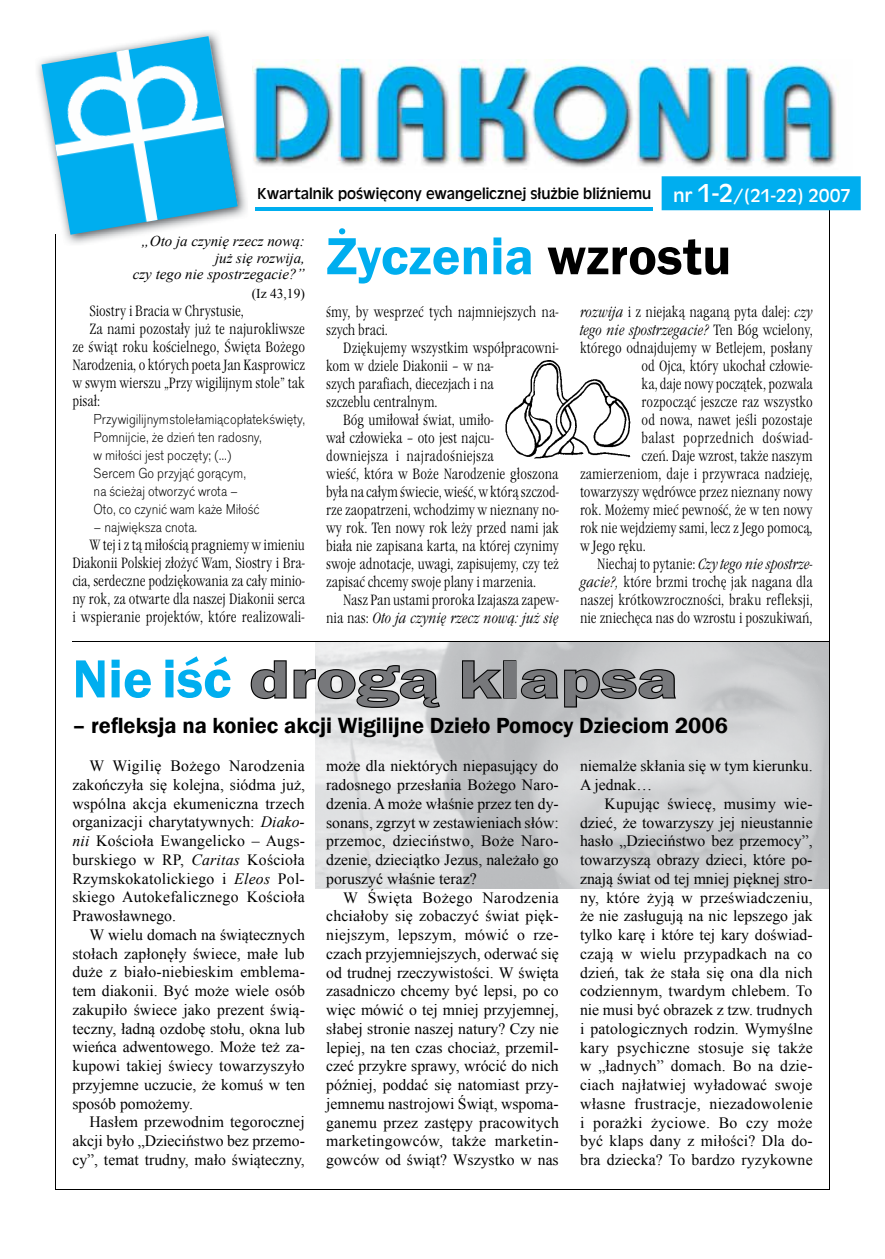
<style>
.page{position:relative;width:885px;height:1259px;background:#fff}
.page>*{position:absolute;margin:0;border:0;box-sizing:border-box;transform-origin:0 0}
.t1{font:600 54px "Franklin Gothic";color:#77787b;scale:1.4 1}
.t2{font:600 54px "Franklin Gothic";color:#00aeef}
.t3{font:600 22.5px "Franklin Gothic";color:#000}
.t4{font:19.5px "Antique Oli TEE";color:#fff}
.t5{font:16.5px "Antique Oli TEE";color:#000}
.t6{font:15.75px/18.8px "Times New Roman";color:#000;text-align:justify}
.t7{font:15.45px/18px "Garamond Itc TEE Ligh Cond";color:#000;text-align:justify}
.t8{font:15.45px "Garamond Itc TEE Ligh Cond Ital";color:#000}
.t9{font:15.45px "Garamond Itc TEE Ligh Cond";letter-spacing:.02em;color:#000}
.t10{font:15.45px "Garamond Itc TEE Ligh Cond";letter-spacing:.025em;color:#000}
.t11{font:15px/18px "Accius TEE Ligh";color:#000;scale:.95 1}
.t12{font:italic 15px/16.5px "Times New Roman";color:#000;text-align:right}
.t13{font:13.5px "Times New Roman";color:#000}
.s1{font-size:27px}
.s2{color:#000}
.s3{font-family:"Garamond Itc TEE Ligh Cond Ital"}
.s4{font-family:"Garamond Itc TEE Ligh Cond"}
.s5{font-size:55.5px;color:#00aeef}
.s6{font-style:italic}
</style>
<div class="page">
<img style="left:315px;top:642px;width:514px;height:246px">
<hr style="left:55px;top:235px;width:1px;height:954px;background:#000">
<hr style="left:829px;top:198px;width:1px;height:991px;background:#000">
<div style="left:661px;top:176px;width:199px;height:34px;background:#00aeef"></div>
<img style="left:37px;top:32px;width:210px;height:185px">
<svg style="left:65px;top:235px;width:65px;height:9px"></svg>
<img style="left:41px;top:36px;width:197px;height:199px">
<hr style="left:255px;top:207px;width:398px;height:3px;background:#00aeef">
<hr style="left:55px;top:1188px;width:774px;height:1px;background:#000">
<img style="left:253px;top:60px;width:586px;height:108px">
<hr style="left:72px;top:641px;width:757px;height:1px;background:#000">
<svg style="left:250px;top:659px;width:196px;height:50px"></svg>
<svg style="left:461px;top:659px;width:43px;height:40px;background:#8e8f91"></svg>
<div style="left:503px;top:660px;width:13px;height:38px;border:2px solid #000"></div>
<svg style="left:519px;top:668px;width:158px;height:40px;background:#929394"></svg>
<img style="left:505px;top:360px;width:126px;height:99px">
<p class="t4" style="left:673px;top:184px;width:179px">nr <span class="s1">1-2</span>/(21-22) 2007</p>
<p class="t5" style="left:257px;top:185px;width:395px">Kwartalnik poświęcony ewangelicznej służbie bliźniemu</p>
<h1 class="t2" style="left:326px;top:223px;width:406px">Życzenia <span class="s2">wzrostu</span></h1>
<p class="t12" style="left:133px;top:233px;width:174px">„Oto ja czynię rzecz nową: już się rozwija,<br>czy tego nie spostrzegacie?”</p>
<p class="t13" style="left:252px;top:285px;width:55px">(Iz 43,19)</p>
<p class="t7" style="left:89px;top:302px;width:156px">Siostry i Bracia w Chrystusie,</p>
<p class="t7" style="left:89px;top:320px;width:217px">Za nami pozostały już te najurokliwsze</p>
<p class="t7" style="left:72px;top:338px;width:234px">ze świąt roku kościelnego, Święta Bożego</p>
<p class="t7" style="left:72px;top:356px;width:234px">Narodzenia, o których poeta Jan Kasprowicz</p>
<p class="t7" style="left:72px;top:374px;width:234px">w swym wierszu „Przy wigilijnym stole” tak</p>
<p class="t7" style="left:72px;top:392px;width:29px">pisał:</p>
<p class="t11" style="left:94px;top:410px;width:224px">Przy wigilijnym stole łamiąc opłatek święty,<br>Pomnijcie, że dzień ten radosny,<br>w miłości jest poczęty; (…)<br>Sercem Go przyjąć gorącym,<br>na ścieżaj otworzyć wrota –<br>Oto, co czynić wam każe Miłość</p>
<p class="t11" style="left:94px;top:518px;width:111px">– największa cnota.</p>
<p class="t7" style="left:72px;top:536px;width:234px;text-indent:17px">W tej i z tą miłością pragniemy w imieniu Diakonii Polskiej złożyć Wam, Siostry i Bra&shy;cia, serdeczne podziękowania za cały minio&shy;ny rok, za otwarte dla naszej Diakonii serca i wspieranie projektów, które realizowali-</p>
<p class="t7" style="left:580px;top:303px;width:234px"><span class="s3">rozwija</span> i z niejaką naganą pyta dalej: <span class="s3">czy</span></p>
<p class="t8" style="left:580px;top:321px;width:234px">tego nie spostrzegacie? <span class="s4">Ten Bóg wcielony,</span></p>
<p class="t7" style="left:580px;top:339px;width:234px">którego odnajdujemy w Betlejem, posłany</p>
<p class="t7" style="left:641px;top:357px;width:172px">od Ojca, który ukochał człowie-</p>
<p class="t7" style="left:641px;top:375px;width:172px">ka, daje nowy początek, pozwala</p>
<p class="t7" style="left:641px;top:393px;width:172px">rozpocząć jeszcze raz wszystko</p>
<p class="t7" style="left:641px;top:411px;width:172px">od nowa, nawet jeśli pozostaje</p>
<p class="t10" style="left:641px;top:429px;width:172px">balast poprzednich doświad-</p>
<p class="t7" style="left:641px;top:447px;width:172px">czeń. Daje wzrost, także naszym</p>
<p class="t7" style="left:580px;top:465px;width:234px">zamierzeniom, daje i przywraca nadzieję,</p>
<p class="t7" style="left:580px;top:483px;width:234px">towarzyszy wędrówce przez nieznany nowy</p>
<p class="t7" style="left:580px;top:501px;width:234px">rok. Możemy mieć pewność, że w ten nowy</p>
<p class="t7" style="left:580px;top:519px;width:234px">rok nie wejdziemy sami, lecz z Jego pomocą,</p>
<p class="t7" style="left:580px;top:537px;width:67px">w Jego ręku.</p>
<p class="t8" style="left:597px;top:555px;width:217px"><span class="s4">Niechaj to pytanie:</span> Czy tego nie spostrze-</p>
<p class="t7" style="left:580px;top:573px;width:234px"><span class="s3">gacie?,</span> które brzmi trochę jak nagana dla naszej krótkowzroczności, braku refleksji, nie zniechęca nas do wzrostu i poszukiwań,</p>
<p class="t7" style="left:326px;top:303px;width:234px">śmy, by wesprzeć tych najmniejszych na&shy;szych braci.</p>
<p class="t7" style="left:343px;top:339px;width:217px">Dziękujemy wszystkim współpracowni-</p>
<p class="t7" style="left:326px;top:357px;width:169px">kom w dziele Diakonii – w na-</p>
<p class="t7" style="left:326px;top:375px;width:169px">szych parafiach, diecezjach i na</p>
<p class="t7" style="left:326px;top:393px;width:113px">szczeblu centralnym.</p>
<p class="t7" style="left:343px;top:411px;width:152px">Bóg umiłował świat, umiło-</p>
<p class="t7" style="left:326px;top:429px;width:169px">wał człowieka – oto jest najcu-</p>
<p class="t9" style="left:326px;top:447px;width:169px">downiejsza i najradośniejsza</p>
<p class="t7" style="left:326px;top:465px;width:234px">wieść, która w Boże Narodzenie głoszona</p>
<p class="t7" style="left:326px;top:483px;width:234px">była na całym świecie, wieść, w którą szczod-</p>
<p class="t7" style="left:326px;top:501px;width:234px">rze zaopatrzeni, wchodzimy w nieznany no-</p>
<p class="t7" style="left:326px;top:519px;width:234px">wy rok. Ten nowy rok leży przed nami jak</p>
<p class="t7" style="left:326px;top:537px;width:234px">biała nie zapisana karta, na której czynimy</p>
<p class="t7" style="left:326px;top:555px;width:234px">swoje adnotacje, uwagi, zapisujemy, czy też</p>
<p class="t7" style="left:326px;top:573px;width:211px">zapisać chcemy swoje plany i marzenia.</p>
<p class="t7" style="left:343px;top:591px;width:217px">Nasz Pan ustami proroka Izajasza zapew-</p>
<p class="t8" style="left:326px;top:609px;width:234px"><span class="s4">nia nas:</span> Oto ja czynię rzecz nową: już się</p>
<h1 class="t1" style="left:72px;top:646px;width:434px"><span class="s5">Nie iść</span> drogą klapsa</h1>
<h2 class="t3" style="left:72px;top:712px;width:657px">– refleksja na koniec akcji Wigilijne Dzieło Pomocy Dzieciom 2006</h2>
<p class="t6" style="left:580px;top:756px;width:234px">niemalże skłania się w tym kierunku.<br>A jednak…</p>
<p class="t6" style="left:580px;top:794px;width:234px;text-indent:25px">Kupując świecę, musimy wie&shy;dzieć, że towarzyszy jej nieustannie hasło „Dzieciństwo bez przemocy”, towarzyszą obrazy dzieci, które po&shy;znają świat od tej mniej pięknej stro&shy;ny, które żyją w przeświadczeniu, że nie zasługują na nic lepszego jak tylko karę i które tej kary doświad&shy;czają w wielu przypadkach na co dzień, tak że stała się ona dla nich codziennym, twardym chlebem. To nie musi być obrazek z tzw. trudnych i patologicznych rodzin. Wymyślne kary psychiczne stosuje się także w „ładnych” domach. Bo na dzie&shy;ciach najłatwiej wyładować swoje własne frustracje, niezadowolenie i porażki życiowe. Bo czy może być klaps dany z miłości? Dla do&shy;bra dziecka? To bardzo ryzykowne</p>
<p class="t6" style="left:72px;top:756px;width:234px;text-indent:17px">W Wigilię Bożego Narodzenia zakończyła się kolejna, siódma już, wspólna akcja ekumeniczna trzech organizacji charytatywnych: <span class="s6">Diako&shy;nii</span> Kościoła Ewangelicko – Augs&shy;burskiego w RP, <span class="s6">Caritas</span> Kościoła Rzymskokatolickiego i <span class="s6">Eleos</span> Pol&shy;skiego Autokefalicznego Kościoła Prawosławnego.</p>
<p class="t6" style="left:72px;top:925px;width:234px;text-indent:17px">W wielu domach na świątecznych stołach zapłonęły świece, małe lub duże z biało-niebieskim emblema&shy;tem diakonii. Być może wiele osób zakupiło świece jako prezent świą&shy;teczny, ładną ozdobę stołu, okna lub wieńca adwentowego. Może też za&shy;kupowi takiej świecy towarzyszyło przyjemne uczucie, że komuś w ten sposób pomożemy.</p>
<p class="t6" style="left:72px;top:1112px;width:234px;text-indent:17px">Hasłem przewodnim tegorocznej akcji było „Dzieciństwo bez przemo&shy;cy”, temat trudny, mało świąteczny,</p>
<p class="t6" style="left:326px;top:756px;width:234px">może dla niektórych niepasujący do radosnego przesłania Bożego Naro&shy;dzenia. A może właśnie przez ten dy&shy;sonans, zgrzyt w zestawieniach słów: przemoc, dzieciństwo, Boże Naro&shy;dzenie, dzieciątko Jezus, należało go poruszyć właśnie teraz?</p>
<p class="t6" style="left:326px;top:887px;width:234px;text-indent:17px">W Święta Bożego Narodzenia chciałoby się zobaczyć świat pięk&shy;niejszym, lepszym, mówić o rze&shy;czach przyjemniejszych, oderwać się od trudnej rzeczywistości. W święta zasadniczo chcemy być lepsi, po co więc mówić o tej mniej przyjemnej, słabej stronie naszej natury? Czy nie lepiej, na ten czas chociaż, przemil&shy;czeć przykre sprawy, wrócić do nich później, poddać się natomiast przy&shy;jemnemu nastrojowi Świąt, wspoma&shy;ganemu przez zastępy pracowitych marketingowców, także marketin&shy;gowców od świąt? Wszystko w nas</p>
</div>
